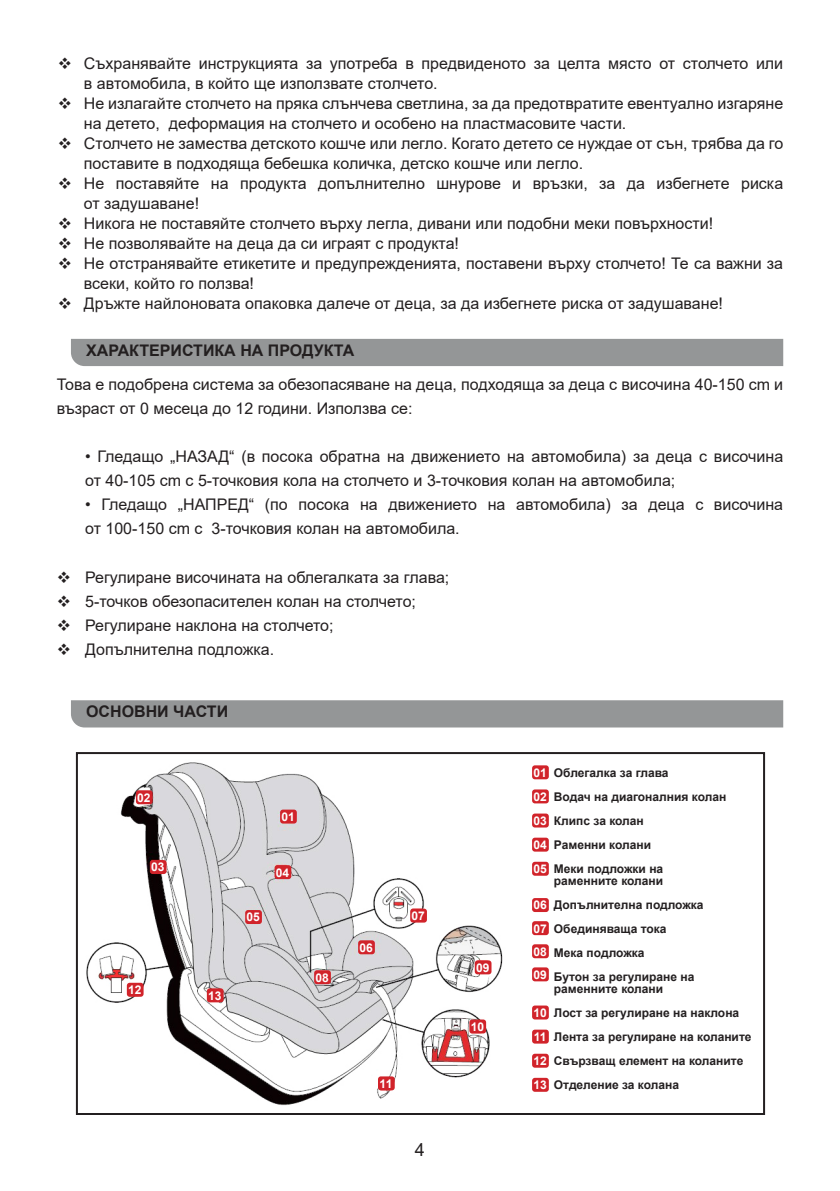
<style>
.page{position:relative;width:840px;height:1191px;background:#fff}
.page>*{position:absolute;margin:0;border:0;box-sizing:border-box;transform-origin:0 0}
.t1{font:18px "Arial";color:#231f20}
.t2{font:16px/20px "Arial";color:#231f20}
.t3{font:700 16px "Arial";color:#231f20}
.t4{font:700 12px "Arial";color:#231f20}
.t5{font:700 12px "Arial";color:#fff}
</style>
<div class="page">
<div style="left:71px;top:339px;width:711px;height:27px;background:#949697"></div>
<div style="left:71px;top:700px;width:711px;height:27px;background:#949697"></div>
<img style="left:75px;top:752px;width:691px;height:363px">
<div style="left:76px;top:752px;width:688px;height:363px;border:2px solid #231f20"></div>
<div style="left:531px;top:765px;width:17px;height:14px;background:#d1232a;border-radius:3px"></div>
<div style="left:280px;top:809px;width:17px;height:14px;background:#d1232a;border-radius:3px"></div>
<div style="left:531px;top:789px;width:17px;height:14px;background:#d1232a;border-radius:3px"></div>
<div style="left:136px;top:790px;width:17px;height:14px;background:#d1232a;border-radius:3px"></div>
<div style="left:531px;top:813px;width:17px;height:14px;background:#d1232a;border-radius:3px"></div>
<div style="left:150px;top:860px;width:16px;height:14px;background:#d1232a;border-radius:3px"></div>
<div style="left:531px;top:837px;width:17px;height:14px;background:#d1232a;border-radius:3px"></div>
<div style="left:274px;top:865px;width:17px;height:14px;background:#d1232a;border-radius:3px"></div>
<div style="left:531px;top:861px;width:17px;height:14px;background:#d1232a;border-radius:3px"></div>
<div style="left:245px;top:910px;width:17px;height:14px;background:#d1232a;border-radius:3px"></div>
<div style="left:531px;top:898px;width:17px;height:14px;background:#d1232a;border-radius:3px"></div>
<div style="left:358px;top:940px;width:16px;height:14px;background:#d1232a;border-radius:3px"></div>
<div style="left:531px;top:921px;width:17px;height:14px;background:#d1232a;border-radius:3px"></div>
<div style="left:410px;top:908px;width:16px;height:14px;background:#d1232a;border-radius:3px"></div>
<div style="left:531px;top:944px;width:17px;height:14px;background:#d1232a;border-radius:3px"></div>
<div style="left:314px;top:970px;width:17px;height:14px;background:#d1232a;border-radius:3px"></div>
<div style="left:531px;top:967px;width:17px;height:14px;background:#d1232a;border-radius:3px"></div>
<div style="left:474px;top:960px;width:17px;height:14px;background:#d1232a;border-radius:3px"></div>
<div style="left:531px;top:1005px;width:17px;height:14px;background:#d1232a;border-radius:3px"></div>
<div style="left:469px;top:1019px;width:17px;height:14px;background:#d1232a;border-radius:3px"></div>
<div style="left:531px;top:1029px;width:17px;height:14px;background:#d1232a;border-radius:3px"></div>
<div style="left:378px;top:1076px;width:16px;height:14px;background:#d1232a;border-radius:3px"></div>
<div style="left:531px;top:1053px;width:17px;height:14px;background:#d1232a;border-radius:3px"></div>
<div style="left:127px;top:982px;width:16px;height:14px;background:#d1232a;border-radius:3px"></div>
<div style="left:531px;top:1077px;width:17px;height:14px;background:#d1232a;border-radius:3px"></div>
<div style="left:207px;top:988px;width:16px;height:14px;background:#d1232a;border-radius:3px"></div>
<p class="t2" style="left:84px;top:53px;width:700px;text-indent:-26px">❖ Съхранявайте инструкцията за употреба в предвиденото за целта място от столчето или в автомобила, в който ще използвате столчето.</p>
<p class="t2" style="left:84px;top:93px;width:700px;text-indent:-26px">❖ Не излагайте столчето на пряка слънчева светлина, за да предотвратите евентуално изгаряне на детето, деформация на столчето и особено на пластмасовите части.</p>
<p class="t2" style="left:84px;top:133px;width:700px;text-indent:-26px">❖ Столчето не замества детското кошче или легло. Когато детето се нуждае от сън, трябва да го поставите в подходяща бебешка количка, детско кошче или легло.</p>
<p class="t2" style="left:84px;top:173px;width:700px;text-indent:-26px">❖ Не поставяйте на продукта допълнително шнурове и връзки, за да избегнете риска от задушаване!</p>
<p class="t2" style="left:58px;top:213px;width:656px">❖ Никога не поставяйте столчето върху легла, дивани или подобни меки повърхности!</p>
<p class="t2" style="left:58px;top:233px;width:402px">❖ Не позволявайте на деца да си играят с продукта!</p>
<p class="t2" style="left:84px;top:253px;width:700px;text-indent:-26px">❖ Не отстранявайте етикетите и предупрежденията, поставени върху столчето! Те са важни за всеки, който го ползва!</p>
<p class="t2" style="left:58px;top:293px;width:666px">❖ Дръжте найлоновата опаковка далече от деца, за да избегнете риска от задушаване!</p>
<p class="t3" style="left:86px;top:339px;width:269px">ХАРАКТЕРИСТИКА НА ПРОДУКТА</p>
<p class="t2" style="left:57px;top:373px;width:727px;line-height:24px">Това е подобрена система за обезопасяване на деца, подходяща за деца с височина 40-150 cm и възраст от 0 месеца до 12 години. Използва се:</p>
<p class="t2" style="left:85px;top:445px;width:699px;line-height:24px">• Гледащо „НАЗАД“ (в посока обратна на движението на автомобила) за деца с височина от 40-105 cm с 5-точковия кола на столчето и 3-точковия колан на автомобила;</p>
<p class="t2" style="left:85px;top:493px;width:699px;line-height:24px">• Гледащо „НАПРЕД“ (по посока на движението на автомобила) за деца с височина от 100-150 cm с 3-точковия колан на автомобила.</p>
<p class="t2" style="left:57px;top:567px;width:394px">❖ Регулиране височината на облегалката за глава;</p>
<p class="t2" style="left:57px;top:591px;width:360px">❖ 5-точков обезопасителен колан на столчето;</p>
<p class="t2" style="left:57px;top:615px;width:278px">❖ Регулиране наклона на столчето;</p>
<p class="t2" style="left:57px;top:639px;width:219px">❖ Допълнителна подложка.</p>
<p class="t3" style="left:86px;top:700px;width:143px">ОСНОВНИ ЧАСТИ</p>
<p class="t4" style="left:553px;top:764px;width:116px">Облегалка за глава</p>
<p class="t4" style="left:553px;top:788px;width:174px">Водач на диагоналния колан</p>
<p class="t4" style="left:553px;top:812px;width:91px">Клипс за колан</p>
<p class="t4" style="left:553px;top:836px;width:99px">Раменни колани</p>
<p class="t4" style="left:553px;top:860px;width:111px">Меки подложки на</p>
<p class="t4" style="left:553px;top:872px;width:111px">раменните колани</p>
<p class="t4" style="left:553px;top:896px;width:151px">Допълнителна подложка</p>
<p class="t4" style="left:553px;top:920px;width:114px">Обединяваща тока</p>
<p class="t4" style="left:553px;top:944px;width:92px">Мека подложка</p>
<p class="t4" style="left:553px;top:968px;width:142px">Бутон за регулиране на</p>
<p class="t4" style="left:553px;top:980px;width:111px">раменните колани</p>
<p class="t4" style="left:553px;top:1004px;width:187px">Лост за регулиране на наклона</p>
<p class="t4" style="left:553px;top:1028px;width:199px">Лента за регулиране на коланите</p>
<p class="t4" style="left:553px;top:1052px;width:191px">Свързващ елемент на коланите</p>
<p class="t4" style="left:553px;top:1076px;width:127px">Отделение за колана</p>
<p class="t5" style="left:533px;top:764px;width:15px">01</p>
<p class="t5" style="left:137px;top:789px;width:15px">02</p>
<p class="t5" style="left:533px;top:788px;width:15px">02</p>
<p class="t5" style="left:533px;top:812px;width:15px">03</p>
<p class="t5" style="left:151px;top:858px;width:15px">03</p>
<p class="t5" style="left:281px;top:808px;width:15px">01</p>
<p class="t5" style="left:533px;top:836px;width:15px">04</p>
<p class="t5" style="left:276px;top:864px;width:15px">04</p>
<p class="t5" style="left:533px;top:860px;width:15px">05</p>
<p class="t5" style="left:533px;top:896px;width:15px">06</p>
<p class="t5" style="left:411px;top:907px;width:15px">07</p>
<p class="t5" style="left:246px;top:908px;width:15px">05</p>
<p class="t5" style="left:533px;top:920px;width:15px">07</p>
<p class="t5" style="left:359px;top:939px;width:15px">06</p>
<p class="t5" style="left:533px;top:943px;width:15px">08</p>
<p class="t5" style="left:476px;top:959px;width:15px">09</p>
<p class="t5" style="left:315px;top:969px;width:15px">08</p>
<p class="t5" style="left:533px;top:966px;width:15px">09</p>
<p class="t5" style="left:128px;top:981px;width:15px">12</p>
<p class="t5" style="left:208px;top:987px;width:15px">13</p>
<p class="t5" style="left:533px;top:1004px;width:15px">10</p>
<p class="t5" style="left:470px;top:1018px;width:15px">10</p>
<p class="t5" style="left:533px;top:1028px;width:14px">11</p>
<p class="t5" style="left:533px;top:1052px;width:15px">12</p>
<p class="t5" style="left:379px;top:1075px;width:14px">11</p>
<p class="t5" style="left:533px;top:1076px;width:15px">13</p>
<p class="t1" style="left:415px;top:1137px;width:12px">4</p>
</div>
